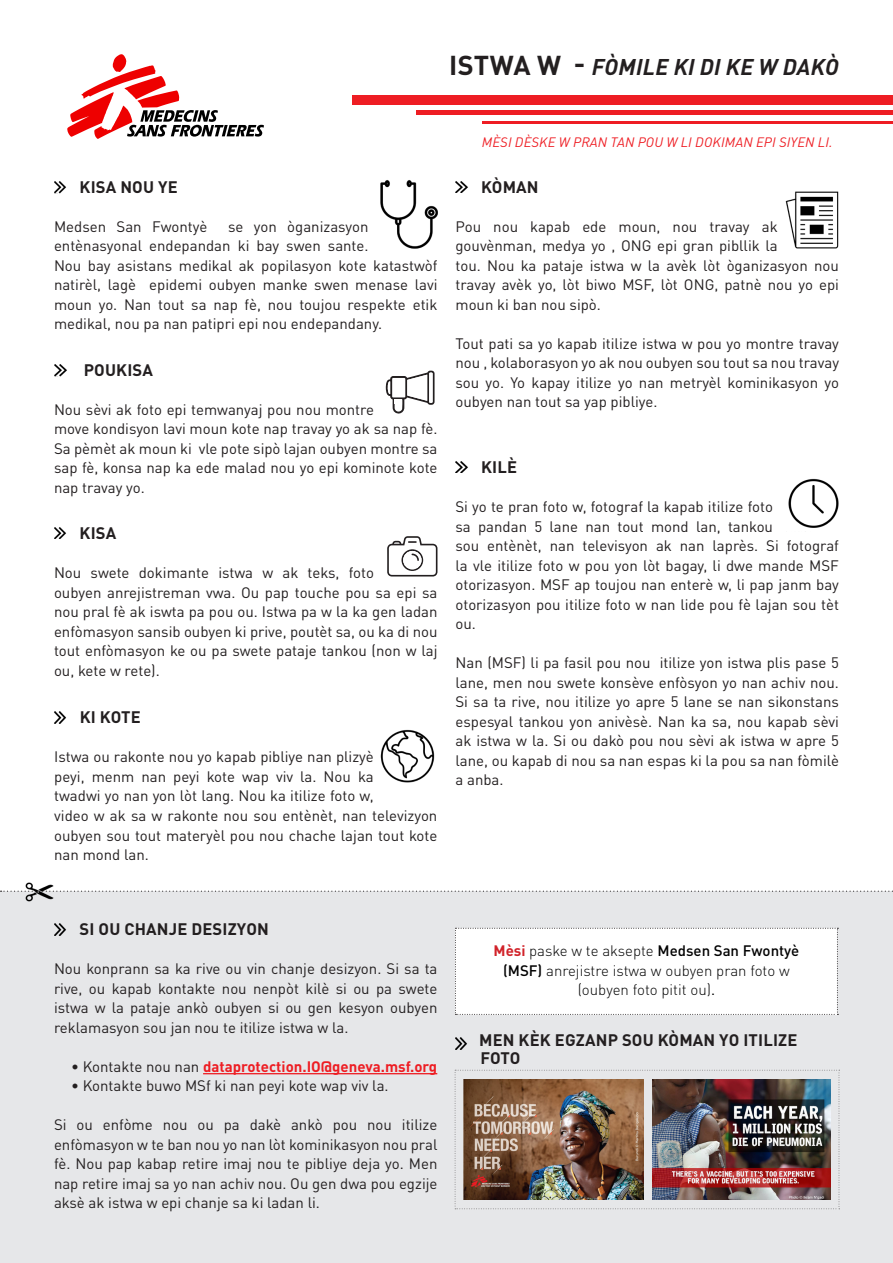
<style>
.page{position:relative;width:893px;height:1263px;background:#fff}
.page>*{position:absolute;margin:0;border:0;box-sizing:border-box;transform-origin:0 0}
.t1{font:italic 700 22.5px "DIN Pro";letter-spacing:.01em;color:#231f20}
.QUESTIONS_TITLES{font:700 16.5px/18px "DIN Pro";letter-spacing:.01em;color:#231f20}
.QUESTIONS_TITLES-2{font:15px/19.5px "DIN Pro";color:#231f20}
.Body_Text{font:15px/19.5px "DIN Pro";color:#231f20}
.t2{font:300 15px/19.5px "DIN Pro";color:#000;text-align:center}
.QUESTIONS_TITLES-3{font:700 15px "DIN Pro";color:#ee1d23}
.Quotes{font:italic 13.5px "DIN Pro";letter-spacing:.01em;color:#ee1d23}
.s1{font-style:normal;font-size:27px}
.s2{font-weight:400;color:#231f20}
.s3{font-weight:700;color:#d1232a}
.s4{font-weight:500}
.s5{font-weight:400}
</style>
<div class="page">
<div style="left:0;top:892px;width:893px;height:371px;background:#e6e7e9"></div>
<img style="left:24px;top:882px;width:30px;height:20px">
<svg style="left:1px;top:891px;width:892px;height:1px"></svg>
<svg style="left:67px;top:54px;width:197px;height:85px"></svg>
<div style="left:353px;top:95px;width:540px;height:9px;background:#ee1d23"></div>
<div style="left:417px;top:110px;width:476px;height:5px;background:#ee1d23"></div>
<hr style="left:482px;top:121px;width:411px;height:2px;background:#ee1d23">
<svg style="left:54px;top:181px;width:12px;height:12px"></svg>
<svg style="left:54px;top:364px;width:13px;height:12px"></svg>
<svg style="left:54px;top:527px;width:12px;height:12px"></svg>
<svg style="left:54px;top:712px;width:12px;height:12px"></svg>
<svg style="left:455px;top:181px;width:13px;height:12px"></svg>
<svg style="left:455px;top:461px;width:13px;height:11px"></svg>
<img style="left:785px;top:191px;width:54px;height:58px">
<img style="left:788px;top:478px;width:51px;height:50px">
<svg style="left:387px;top:536px;width:50px;height:40px"></svg>
<img style="left:380px;top:180px;width:58px;height:69px">
<hr style="left:203px;top:1073px;width:234px;height:1px;background:#ee1d23">
<svg style="left:54px;top:924px;width:12px;height:11px"></svg>
<svg style="left:455px;top:1038px;width:12px;height:11px"></svg>
<div style="left:455px;top:928px;width:383px;height:87px;background:#fff"></div>
<img style="left:380px;top:729px;width:55px;height:53px">
<svg style="left:386px;top:371px;width:49px;height:43px"></svg>
<svg style="left:455px;top:1070px;width:385px;height:139px"></svg>
<img style="left:463px;top:1079px;width:181px;height:121px">
<img style="left:652px;top:1079px;width:179px;height:121px">
<p class="t1" style="left:449px;top:48px;width:391px"><span class="s1">ISTWA W -</span> FÒMILE KI DI KE W DAKÒ</p>
<p class="QUESTIONS_TITLES" style="left:80px;top:176px;width:100px">KISA NOU YE</p>
<p class="QUESTIONS_TITLES-2" style="left:54px;top:215px;width:155px">Medsen San Fwontyè</p>
<p class="QUESTIONS_TITLES-2" style="left:54px;top:215px;width:385px;text-indent:174px">se yon òganizasyon entènasyonal endepandan ki bay swen sante.<br>Nou bay asistans medikal ak popilasyon kote katastwòf natirèl, lagè epidemi oubyen manke swen menase lavi moun yo. Nan tout sa nap fè, nou toujou respekte etik medikal, nou pa nan patipri epi nou endepandany.</p>
<p class="QUESTIONS_TITLES" style="left:84px;top:359px;width:71px">POUKISA</p>
<p class="QUESTIONS_TITLES-2" style="left:54px;top:398px;width:385px">Nou sèvi ak foto epi temwanyaj pou nou montre<br>move kondisyon lavi moun kote nap travay yo ak sa nap fè.<br>Sa pèmèt ak moun ki vle pote sipò lajan oubyen montre sa sap fè, konsa nap ka ede malad nou yo epi kominote kote nap travay yo.</p>
<p class="QUESTIONS_TITLES" style="left:80px;top:522px;width:38px">KISA</p>
<p class="Body_Text" style="left:54px;top:562px;width:385px">Nou swete dokimante istwa w ak teks, foto<br>oubyen anrejistreman vwa. Ou pap touche pou sa epi sa nou pral fè ak iswta pa pou ou. Istwa pa w la ka gen ladan enfòmasyon sansib oubyen ki prive, poutèt sa, ou ka di nou tout enfòmasyon ke ou pa swete pataje tankou (non w laj ou, kete w rete).</p>
<p class="QUESTIONS_TITLES" style="left:80px;top:706px;width:63px">KI KOTE</p>
<p class="QUESTIONS_TITLES-2" style="left:54px;top:746px;width:385px">Istwa ou rakonte nou yo kapab pibliye nan plizyè<br>peyi, menm nan peyi kote wap viv la. Nou ka<br>twadwi yo nan yon lòt lang. Nou ka itilize foto w,<br>video w ak sa w rakonte nou sou entènèt, nan televizyon oubyen sou tout materyèl pou nou chache lajan tout kote nan mond lan.</p>
<p class="Quotes" style="left:482px;top:131px;width:352px">MÈSI DÈSKE W PRAN TAN POU W LI DOKIMAN EPI SIYEN LI.</p>
<p class="QUESTIONS_TITLES" style="left:481px;top:176px;width:59px">KÒMAN</p>
<p class="QUESTIONS_TITLES-2" style="left:455px;top:215px;width:385px">Pou nou kapab ede moun, nou travay ak gouvènman, medya yo , ONG epi gran pibllik la<br>tou. Nou ka pataje istwa w la avèk lòt òganizasyon nou travay avèk yo, lòt biwo MSF, lòt ONG, patnè nou yo epi moun ki ban nou sipò.</p>
<p class="QUESTIONS_TITLES-2" style="left:455px;top:332px;width:385px;text-align:justify">Tout pati sa yo kapab itilize istwa w pou yo montre travay nou , kolaborasyon yo ak nou oubyen sou tout sa nou travay sou yo. Yo kapay itilize yo nan metryèl kominikasyon yo oubyen nan tout sa yap pibliye.</p>
<p class="QUESTIONS_TITLES" style="left:481px;top:456px;width:37px">KILÈ</p>
<p class="QUESTIONS_TITLES-2" style="left:455px;top:495px;width:385px">Si yo te pran foto w, fotograf la kapab itilize foto<br>sa pandan 5 lane nan tout mond lan, tankou<br>sou entènèt, nan televisyon ak nan laprès. Si fotograf la vle itilize foto w pou yon lòt bagay, li dwe mande MSF otorizasyon. MSF ap toujou nan enterè w, li pap janm bay otorizasyon pou itilize foto w nan lide pou fè lajan sou tèt ou.</p>
<p class="QUESTIONS_TITLES-2" style="left:455px;top:651px;width:385px;text-align:justify">Nan (MSF) li pa fasil pou nou itilize yon istwa plis pase 5 lane, men nou swete konsève enfòsyon yo nan achiv nou.<br>Si sa ta rive, nou itilize yo apre 5 lane se nan sikonstans espesyal tankou yon anivèsè. Nan ka sa, nou kapab sèvi ak istwa w la. Si ou dakò pou nou sèvi ak istwa w apre 5 lane, ou kapab di nou sa nan espas ki la pou sa nan fòmilè a anba.</p>
<p class="QUESTIONS_TITLES" style="left:80px;top:918px;width:191px">SI OU CHANJE DESIZYON</p>
<p class="QUESTIONS_TITLES-2" style="left:54px;top:957px;width:385px;text-align:justify">Nou konprann sa ka rive ou vin chanje desizyon. Si sa ta rive, ou kapab kontakte nou nenpòt kilè si ou pa swete istwa w la pataje ankò oubyen si ou gen kesyon oubyen reklamasyon sou jan nou te itilize istwa w la.</p>
<p class="QUESTIONS_TITLES-3" style="left:71px;top:1054px;width:368px"><span class="s2">• Kontakte nou nan</span> dataprotection.IO@geneva.msf.org</p>
<p class="QUESTIONS_TITLES-2" style="left:71px;top:1074px;width:319px">• Kontakte buwo MSf ki nan peyi kote wap viv la.</p>
<p class="QUESTIONS_TITLES-2" style="left:54px;top:1113px;width:385px;text-align:justify">Si ou enfòme nou ou pa dakè ankò pou nou itilize enfòmasyon w te ban nou yo nan lòt kominikasyon nou pral fè. Nou pap kabap retire imaj nou te pibliye deja yo. Men nap retire imaj sa yo nan achiv nou. Ou gen dwa pou egzije aksè ak istwa w epi chanje sa ki ladan li.</p>
<p class="t2" style="left:494px;top:940px;width:307px"><span class="s3">Mèsi</span> paske w te aksepte <span class="s4">Medsen San Fwontyè (MSF)</span> anrejistre istwa w oubyen pran foto w (oubyen foto pitit ou)<span class="s5">.</span></p>
<p class="QUESTIONS_TITLES" style="left:479px;top:1029px;width:320px">MEN KÈK EGZANP SOU KÒMAN YO ITILIZE<br>FOTO</p>
</div>
